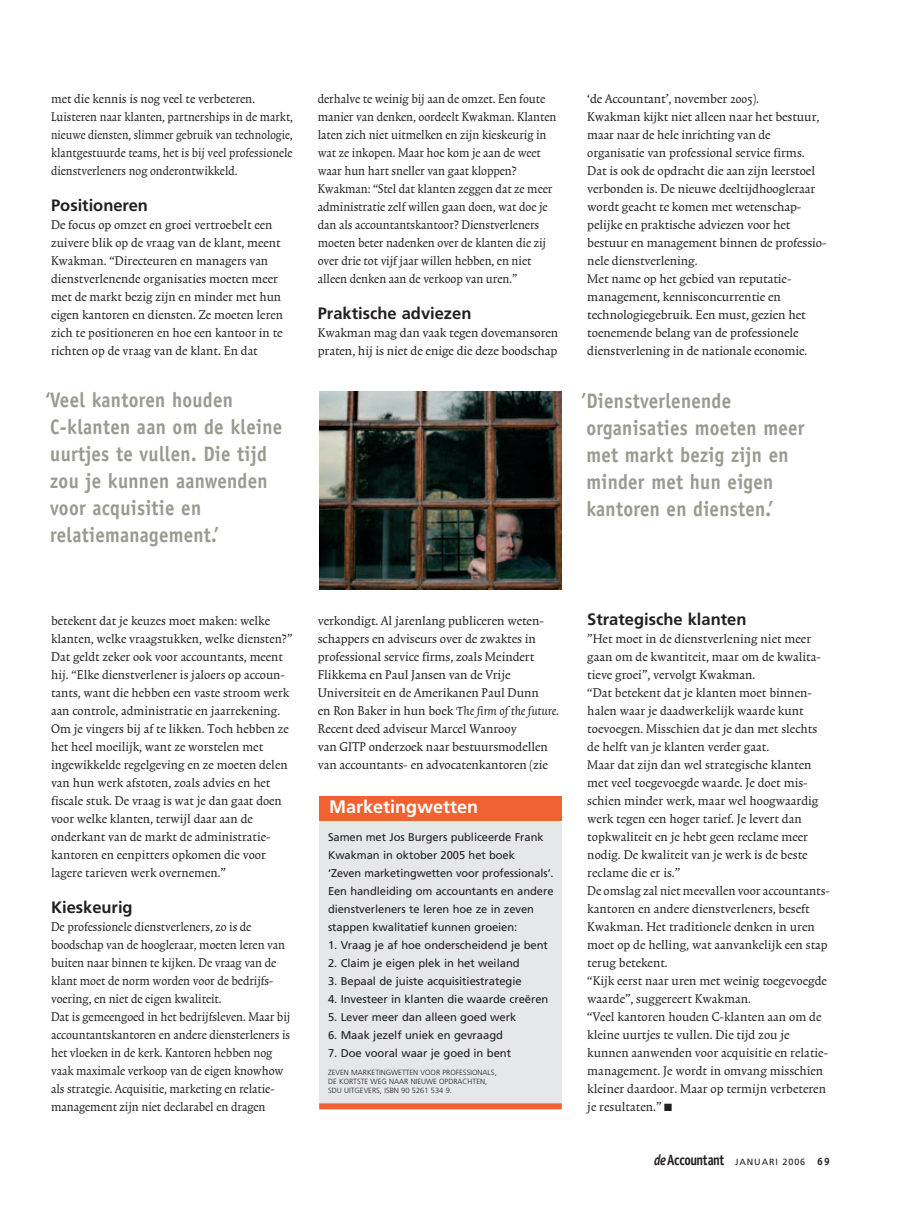
<style>
.page{position:relative;width:915px;height:1212px;background:#fff}
.page>*{position:absolute;margin:0;border:0;box-sizing:border-box;transform-origin:0 0}
.t1{font:700 21px/27px "Officina Sans Std";letter-spacing:.015em;color:#989b90;scale:.9 1}
.t2{font:700 18px "Frutiger LT Std";color:#fff}
.t3{font:700 16.5px "Frutiger LT Std";color:#231f20}
.t4{font:15px/18px "Trinite No 1 Rom Con";letter-spacing:.005em;color:#231f20}
.t5{font:15px/18px "Trinite No 1 Rom Con";letter-spacing:.005em;color:#231f20;scale:.96 1}
.t6{font:11.25px/18px "Frutiger LT Std";letter-spacing:-.005em;color:#231f20}
.t7{font:9px "Frutiger LT Std";letter-spacing:.1em;color:#231f20}
.t8{font:300 7.5px/9px "Frutiger LT Std";color:#231f20}
.s1{font-family:"Trinite No 1";font-style:italic}
.s2{font-family:"Officina Sans Std";font-weight:700;font-style:italic;font-size:15px}
.s3{font-family:"Officina Sans Std";font-weight:700;font-size:15px}
.s4{font-family:"Officina Sans Std";font-weight:700;font-size:10.5px}
</style>
<div class="page">
<div style="left:319px;top:811px;width:243px;height:298px;background:#e6e7e9"></div>
<div style="left:319px;top:797px;width:243px;height:24px;background:#f16232"></div>
<div style="left:319px;top:1103px;width:242px;height:6px;background:#f16232"></div>
<img style="left:319px;top:391px;width:242px;height:198px">
<p class="t4" style="left:51px;top:91px;width:243px">met die kennis is nog veel te verbeteren.<br>Luisteren naar klanten, partnerships in de markt, nieuwe diensten, slimmer gebruik van technologie, klantgestuurde teams, het is bij veel professionele dienstverleners nog onderontwikkeld.</p>
<p class="t3" style="left:51px;top:197px;width:98px">Positioneren</p>
<p class="t4" style="left:51px;top:217px;width:233px">De focus op omzet en groei vertroebelt een zuivere blik op de vraag van de klant, meent Kwakman. “Directeuren en managers van dienst verlenende organisaties moeten meer met de markt bezig zijn en minder met hun eigen kantoren en diensten. Ze moeten leren zich te positioneren en hoe een kantoor in te richten op de vraag van de klant. En dat</p>
<p class="t5" style="left:317px;top:91px;width:250px">derhalve te weinig bij aan de omzet. Een foute manier van denken, oordeelt Kwakman. Klanten laten zich niet uitmelken en zijn kieskeurig in wat ze inkopen. Maar hoe kom je aan de weet waar hun hart sneller van gaat kloppen?<br>Kwakman: “Stel dat klanten zeggen dat ze meer administratie zelf willen gaan doen, wat doe je dan als accountantskantoor? Dienstverleners moeten beter nadenken over de klanten die zij over drie tot vijf jaar willen hebben, en niet alleen denken aan de verkoop van uren.”</p>
<p class="t3" style="left:317px;top:305px;width:155px">Praktische adviezen</p>
<p class="t4" style="left:317px;top:325px;width:242px">Kwakman mag dan vaak tegen dovemansoren praten, hij is niet de enige die deze boodschap</p>
<p class="t4" style="left:587px;top:91px;width:241px">‘de Accountant’, november 2005).<br>Kwakman kijkt niet alleen naar het bestuur, maar naar de hele inrichting van de organisatie van professional service firms.<br>Dat is ook de opdracht die aan zijn leerstoel verbonden is. De nieuwe deeltijdhoogleraar wordt geacht te komen met wetenschap&shy;pelijke en praktische adviezen voor het bestuur en management binnen de professio&shy;nele dienstverlening.<br>Met name op het gebied van reputatie&shy;management, kennisconcurrentie en technologie gebruik. Een must, gezien het toenemende belang van de professionele dienstverlening in de nationale economie.</p>
<h1 class="t1" style="left:46px;top:388px;width:264px">‘ Veel kantoren houden<br>C-klanten aan om de kleine uurtjes te vullen. Die tijd zou je kunnen aanwenden voor acquisitie en relatiemanagement.’</h1>
<h1 class="t1" style="left:581px;top:389px;width:249px">’ Dienstverlenende organisaties moeten meer met markt bezig zijn en minder met hun eigen kantoren en diensten.’</h1>
<p class="t4" style="left:51px;top:613px;width:242px">betekent dat je keuzes moet maken: welke klanten, welke vraagstukken, welke diensten?” Dat geldt zeker ook voor accountants, meent hij. “Elke dienstverlener is jaloers op accoun&shy;tants, want die hebben een vaste stroom werk aan controle, administratie en jaarrekening.<br>Om je vingers bij af te likken. Toch hebben ze het heel moeilijk, want ze worstelen met ingewikkelde regelgeving en ze moeten delen van hun werk afstoten, zoals advies en het fiscale stuk. De vraag is wat je dan gaat doen voor welke klanten, terwijl daar aan de onderkant van de markt de administratie&shy;kantoren en eenpitters opkomen die voor lagere tarieven werk overnemen.”</p>
<p class="t3" style="left:51px;top:899px;width:83px">Kieskeurig</p>
<p class="t5" style="left:51px;top:919px;width:250px">De professionele dienstverleners, zo is de boodschap van de hoogleraar, moeten leren van buiten naar binnen te kijken. De vraag van de klant moet de norm worden voor de bedrijfs&shy;voering, en niet de eigen kwaliteit.<br>Dat is gemeengoed in het bedrijfsleven. Maar bij accountantskantoren en andere diensterleners is het vloeken in de kerk. Kantoren hebben nog vaak maximale verkoop van de eigen knowhow als strategie. Acquisitie, marketing en relatie&shy;management zijn niet declarabel en dragen</p>
<p class="t4" style="left:317px;top:613px;width:243px">verkondigt. Al jarenlang publiceren weten&shy;schappers en adviseurs over de zwaktes in professional service firms, zoals Meindert Flikkema en Paul Jansen van de Vrije Universiteit en de Amerikanen Paul Dunn<br>en Ron Baker in hun boek <span class="s1">The firm of the future</span>.<br>Recent deed adviseur Marcel Wanrooy<br>van GITP onderzoek naar bestuursmodellen van accountants- en advocatenkantoren (zie</p>
<p class="t2" style="left:329px;top:798px;width:151px">Marketingwetten</p>
<p class="t6" style="left:328px;top:829px;width:227px">Samen met Jos Burgers publiceerde Frank Kwakman in oktober 2005 het boek<br>‘Zeven marketingwetten voor professionals’.<br>Een handleiding om accountants en andere dienstverleners te leren hoe ze in zeven stappen kwalitatief kunnen groeien:</p>
<p class="t6" style="left:328px;top:937px;width:221px">1. Vraag je af hoe onderscheidend je bent</p>
<p class="t6" style="left:328px;top:955px;width:193px">2. Claim je eigen plek in het weiland</p>
<p class="t6" style="left:328px;top:973px;width:195px">3. Bepaal de juiste acquisitiestrategie</p>
<p class="t6" style="left:328px;top:991px;width:222px">4. Investeer in klanten die waarde creëren</p>
<p class="t6" style="left:328px;top:1009px;width:190px">5. Lever meer dan alleen goed werk</p>
<p class="t6" style="left:328px;top:1027px;width:176px">6. Maak jezelf uniek en gevraagd</p>
<p class="t6" style="left:328px;top:1045px;width:184px">7. Doe vooral waar je goed in bent</p>
<p class="t8" style="left:328px;top:1068px;width:170px">ZEVEN MARKETINGWETTEN VOOR PROFESSIONALS,<br>DE KORTSTE WEG NAAR NIEUWE OPDRACHTEN,<br>SDU UITGEVERS, ISBN 90 5261 534 9.</p>
<p class="t3" style="left:587px;top:611px;width:161px">Strategische klanten</p>
<p class="t4" style="left:587px;top:631px;width:244px">”Het moet in de dienstverlening niet meer gaan om de kwantiteit, maar om de kwalita&shy;tieve groei”, vervolgt Kwakman.<br>“Dat betekent dat je klanten moet binnen&shy;halen waar je daadwerkelijk waarde kunt toevoegen. Misschien dat je dan met slechts de helft van je klanten verder gaat.<br>Maar dat zijn dan wel strategische klanten met veel toegevoegde waarde. Je doet mis&shy;schien minder werk, maar wel hoogwaardig werk tegen een hoger tarief. Je levert dan topkwaliteit en je hebt geen reclame meer nodig. |De kwaliteit van je werk is de beste reclame die er is.”<br>De omslag zal niet meevallen voor accountants&shy;kantoren en andere dienstverleners, beseft Kwakman. Het traditionele denken in uren moet op de helling, wat aanvankelijk een stap terug betekent.<br>“Kijk eerst naar uren met weinig toegevoegde waarde”, suggereert Kwakman.<br>“Veel kantoren houden C-klanten aan om de kleine uurtjes te vullen. Die tijd zou je kunnen aanwenden voor acquisitie en relatie&shy;management. Je wordt in omvang misschien kleiner daardoor. Maar op termijn verbeteren je resultaten.” ■</p>
<p class="t7" style="left:654px;top:1158px;width:177px"><span class="s2">de</span><span class="s3">Accountant</span> JANUARI 2006 <span class="s4">69</span></p>
</div>
